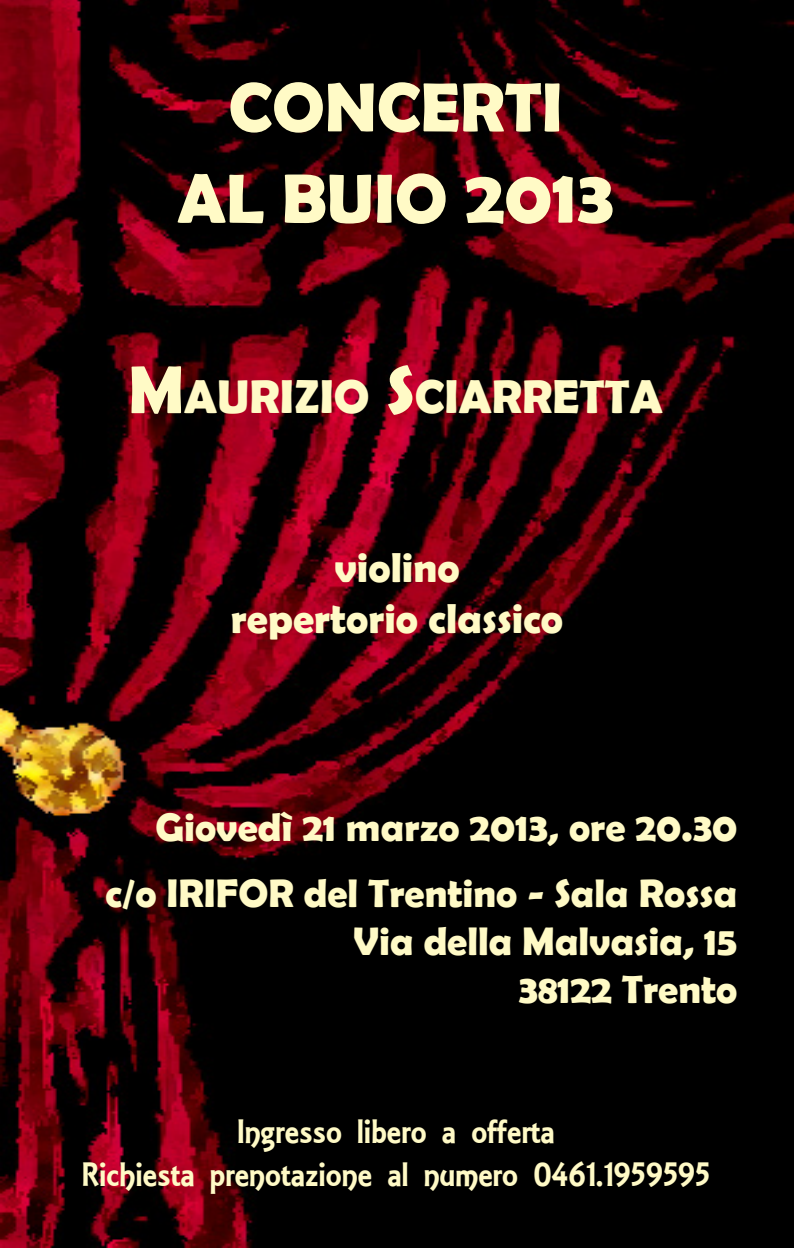
<style>
.page{position:relative;width:794px;height:1248px;background:#fff}
.page>*{position:absolute;margin:0;border:0;box-sizing:border-box;transform-origin:0 0}
.t1{font:700 70px "Berlin Sans FB Demi";color:#fffac6}
.t2{font:700 47.6px "Berlin Sans FB Demi";color:#fffac6}
.t3{font:700 42px "Berlin Sans FB Demi";color:#fffac6}
.t4{font:700 40px "Berlin Sans FB Demi";color:#fffac6}
.t5{font:36px "ARESSENCE";color:#fffac6}
.s1{font-size:76px}
.s2{font-size:68px}
</style>
<div class="page">
<img style="left:0;top:0;width:794px;height:1247px">
<p class="t1" style="left:229px;top:67px;width:335px">CONCERTI</p>
<p class="t1" style="left:177px;top:158px;width:438px">AL BUIO <span class="s1">2013</span></p>
<p class="t2" style="left:128px;top:369px;width:536px"><span class="s2">M</span>AURIZIO <span class="s2">S</span>CIARRETTA</p>
<p class="t3" style="left:334px;top:543px;width:127px">violino</p>
<p class="t3" style="left:231px;top:593px;width:334px">repertorio classico</p>
<p class="t4" style="left:156px;top:804px;width:583px">Giovedì 21 marzo 2013, ore 20.30</p>
<p class="t4" style="left:105px;top:870px;width:633px">c/o IRIFOR del Trentino - Sala Rossa</p>
<p class="t4" style="left:353px;top:918px;width:386px">Via della Malvasia, 15</p>
<p class="t4" style="left:518px;top:966px;width:220px">38122 Trento</p>
<p class="t5" style="left:238px;top:1110px;width:319px">Ingresso libero a offerta</p>
<p class="t5" style="left:82px;top:1153px;width:629px">Richiesta prenotazione al numero 0461.1959595</p>
</div>
